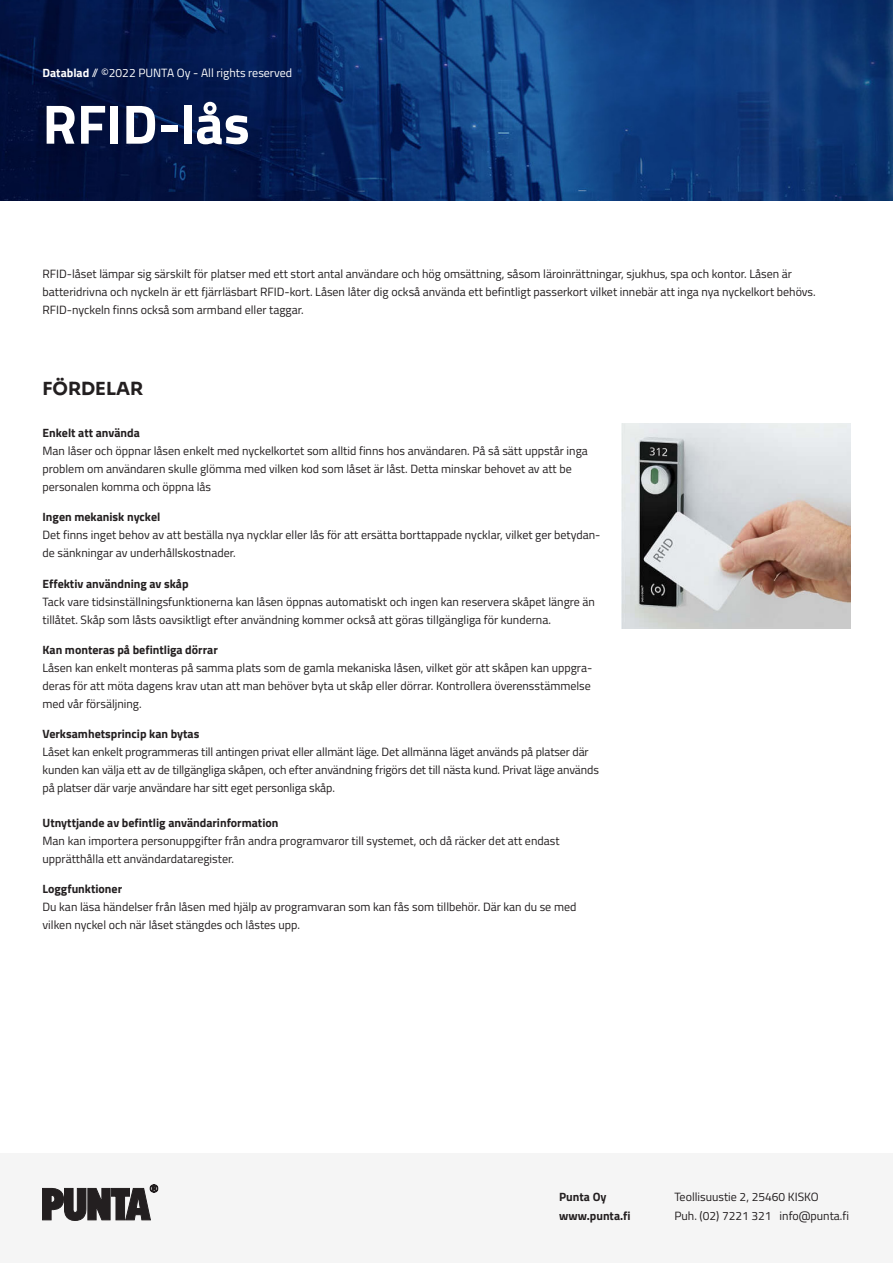
<style>
.page{position:relative;width:893px;height:1263px;background:#fff}
.page>*{position:absolute;margin:0;border:0;box-sizing:border-box;transform-origin:0 0}
.t1{font:700 55.5px "Titillium Web";color:#fff}
.t2{font:18px "Sora";color:#231f20}
.t3{font:12px/18px "Titillium Web";color:#231f20}
.t4{font:700 12px/19px "Titillium Web";color:#231f20}
.t5{font:12px "Titillium Web";color:#fff}
.s1{font-weight:700}
</style>
<div class="page">
<img style="left:0;top:0;width:893px;height:201px">
<div style="left:0;top:1153px;width:893px;height:110px;background:#f5f5f5"></div>
<svg style="left:43px;top:1184px;width:115px;height:37px"></svg>
<img style="left:621px;top:424px;width:229px;height:205px">
<p class="t5" style="left:43px;top:64px;width:251px"><span class="s1">Datablad</span> // ©2022 PUNTA Oy - All rights reserved</p>
<h1 class="t1" style="left:43px;top:82px;width:209px">RFID-lås</h1>
<p class="t3" style="left:43px;top:264px;width:775px">RFID-låset lämpar sig särskilt för platser med ett stort antal användare och hög omsättning, såsom läroinrättningar, sjukhus, spa och kontor. Låsen är batteridrivna och nyckeln är ett fjärrläsbart RFID-kort. Låsen låter dig också använda ett befintligt passerkort vilket innebär att inga nya nyckelkort behövs.<br>RFID-nyckeln finns också som armband eller taggar.</p>
<h2 class="t2" style="left:43px;top:374px;width:102px">FÖRDELAR</h2>
<p class="t4" style="left:43px;top:423px;width:99px">Enkelt att använda</p>
<p class="t3" style="left:43px;top:441px;width:547px">Man låser och öppnar låsen enkelt med nyckelkortet som alltid finns hos användaren. På så sätt uppstår inga problem om användaren skulle glömma med vilken kod som låset är låst. Detta minskar behovet av att be personalen komma och öppna lås</p>
<p class="t4" style="left:43px;top:507px;width:119px">Ingen mekanisk nyckel</p>
<p class="t3" style="left:43px;top:526px;width:559px">Det finns inget behov av att beställa nya nycklar eller lås för att ersätta borttappade nycklar, vilket ger betydan&shy;de sänkningar av underhållskostnader.</p>
<p class="t4" style="left:43px;top:573px;width:148px">Effektiv användning av skåp</p>
<p class="t3" style="left:43px;top:592px;width:554px">Tack vare tidsinställningsfunktionerna kan låsen öppnas automatiskt och ingen kan reservera skåpet längre än tillåtet. Skåp som låsts oavsiktligt efter användning kommer också att göras tillgängliga för kunderna.</p>
<p class="t4" style="left:43px;top:639px;width:177px">Kan monteras på befintliga dörrar</p>
<p class="t3" style="left:43px;top:658px;width:551px">Låsen kan enkelt monteras på samma plats som de gamla mekaniska låsen, vilket gör att skåpen kan uppgra&shy;deras för att möta dagens krav utan att man behöver byta ut skåp eller dörrar. Kontrollera överensstämmelse med vår försäljning.</p>
<p class="t4" style="left:43px;top:724px;width:158px">Verksamhetsprincip kan bytas</p>
<p class="t3" style="left:43px;top:742px;width:558px">Låset kan enkelt programmeras till antingen privat eller allmänt läge. Det allmänna läget används på platser där kunden kan välja ett av de tillgängliga skåpen, och efter användning frigörs det till nästa kund. Privat läge används på platser där varje användare har sitt eget personliga skåp.</p>
<p class="t4" style="left:43px;top:812px;width:237px">Utnyttjande av befintlig användarinformation</p>
<p class="t3" style="left:43px;top:831px;width:519px">Man kan importera personuppgifter från andra programvaror till systemet, och då räcker det att endast upprätthålla ett användardataregister.</p>
<p class="t4" style="left:43px;top:878px;width:81px">Loggfunktioner</p>
<p class="t3" style="left:43px;top:897px;width:535px">Du kan läsa händelser från låsen med hjälp av programvaran som kan fås som tillbehör. Där kan du se med vilken nyckel och när låset stängdes och låstes upp.</p>
<p class="t4" style="left:559px;top:1187px;width:73px">Punta Oy www.punta.fi</p>
<p class="t3" style="left:674px;top:1187px;width:176px;line-height:19px">Teollisuustie 2, 25460 KISKO<br>Puh. (02) 7221 321 info@punta.fi</p>
</div>
